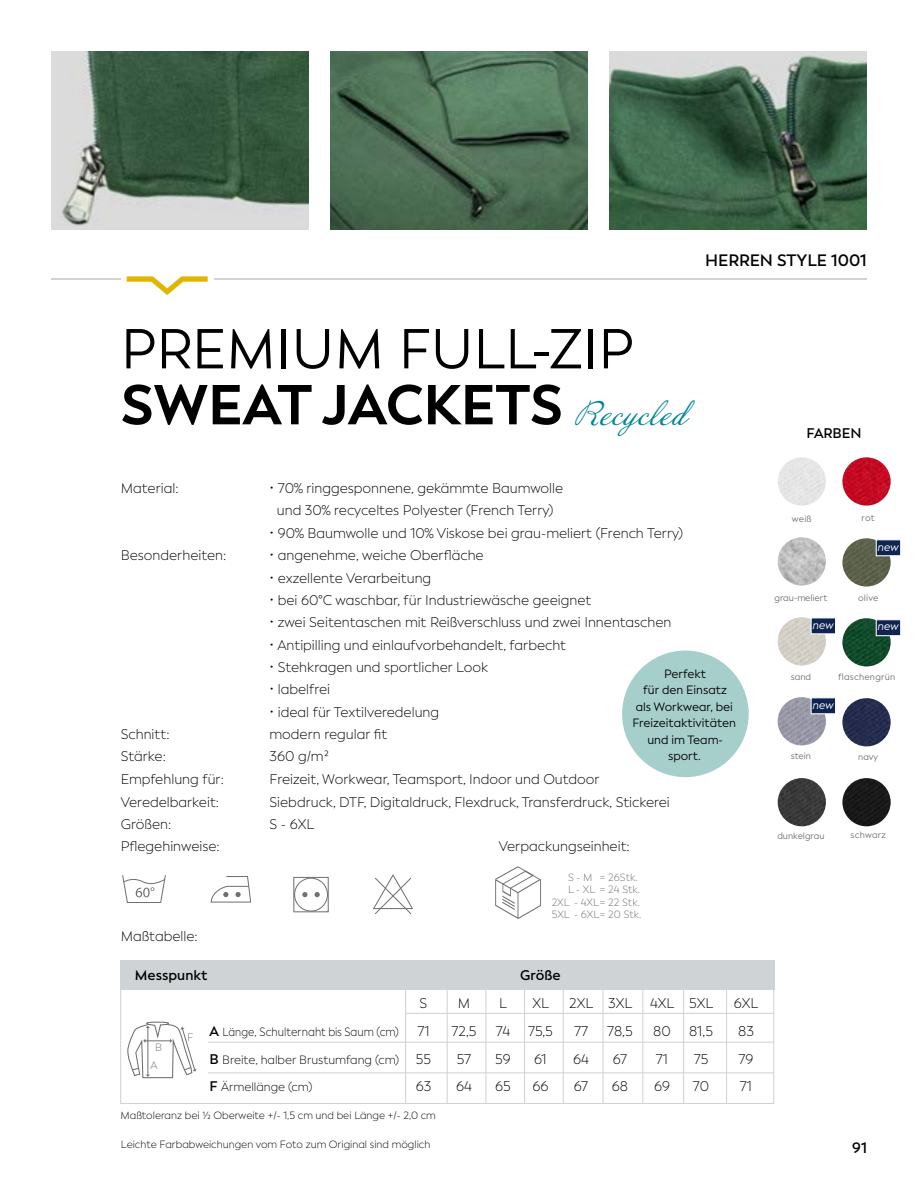
<style>
.page{position:relative;width:918px;height:1188px;background:#fff}
.page>*{position:absolute;margin:0;border:0;box-sizing:border-box;transform-origin:0 0}
.t1{font:55.95px "Facundo";color:#000}
.t2{font:700 55.95px "Facundo";color:#000}
.t3{font:30.15px "Annabelle JF";color:#008597}
.t4{font:600 16.5px "Facundo";color:#000}
.t5{font:600 15px "Facundo";color:#000}
.t6{font:300 13.95px/22.4px "Facundo";color:#000;text-align:center}
.t7{font:600 13.95px "Facundo";color:#000}
.t8{font:12px/16.5px "Facundo";color:#000;text-align:center}
.t9{font:300 12px "Facundo";color:#000}
.t10{font:300 12px "Facundo";color:#000;scale:.92 1}
.t11{font:italic 11.1px "Facundo";letter-spacing:-.005em;color:#fff}
.t12{font:300 10.8px "Facundo";color:#706f6f}
.t13{font:300 10.5px "Facundo";color:#000}
.t14{font:300 10.5px "Facundo";color:#706f6f}
.t15{font:9px "Facundo";color:#706f6f}
.t16{font:9px "Facundo";letter-spacing:.025em;color:#706f6f}
.s1{font-weight:600;font-size:13.95px}
.s2{font-size:11.7px}
.s3{font-size:13.95px}
</style>
<div class="page">
<img style="left:51px;top:51px;width:258px;height:179px">
<img style="left:609px;top:51px;width:258px;height:179px">
<img style="left:330px;top:51px;width:258px;height:179px">
<div style="left:120px;top:960px;width:654px;height:29px;background:#d0d3d6"></div>
<hr style="left:208px;top:1042px;width:566px;height:1px;background:#d0d3d6">
<hr style="left:406px;top:1013px;width:368px;height:1px;background:#d0d3d6">
<hr style="left:208px;top:1072px;width:566px;height:1px;background:#d0d3d6">
<hr style="left:121px;top:1103px;width:653px;height:1px;background:#d0d3d6">
<hr style="left:405px;top:987px;width:1px;height:116px;background:#d0d3d6">
<hr style="left:447px;top:987px;width:1px;height:116px;background:#d0d3d6">
<hr style="left:485px;top:987px;width:1px;height:116px;background:#d0d3d6">
<hr style="left:524px;top:987px;width:1px;height:116px;background:#d0d3d6">
<hr style="left:563px;top:987px;width:1px;height:116px;background:#d0d3d6">
<hr style="left:603px;top:987px;width:1px;height:116px;background:#d0d3d6">
<hr style="left:642px;top:987px;width:1px;height:116px;background:#d0d3d6">
<hr style="left:683px;top:987px;width:1px;height:116px;background:#d0d3d6">
<hr style="left:726px;top:987px;width:1px;height:116px;background:#d0d3d6">
<hr style="left:773px;top:987px;width:1px;height:117px;background:#d0d3d6">
<hr style="left:120px;top:987px;width:1px;height:117px;background:#d0d3d6">
<div style="left:622px;top:651px;width:127px;height:126px;background:#a6cfcc;border-radius:50%"></div>
<div style="left:778px;top:457px;width:48px;height:49px;background:#e5e5e5;border-radius:24px"></div>
<img style="left:778px;top:537px;width:48px;height:49px;border-radius:24px">
<img style="left:778px;top:617px;width:48px;height:48px;border-radius:24px">
<img style="left:778px;top:697px;width:48px;height:48px;border-radius:24px">
<img style="left:842px;top:698px;width:49px;height:48px;border-radius:24px">
<img style="left:842px;top:457px;width:49px;height:49px;border-radius:24px">
<img style="left:842px;top:538px;width:49px;height:49px;border-radius:24px">
<img style="left:842px;top:618px;width:49px;height:48px;border-radius:24px">
<img style="left:778px;top:778px;width:48px;height:48px;border-radius:24px">
<div style="left:842px;top:778px;width:49px;height:48px;background:#191919;border-radius:24px"></div>
<div style="left:876px;top:539px;width:25px;height:17px;background:#0f2452;border:1px solid #fff"></div>
<div style="left:876px;top:619px;width:25px;height:17px;background:#0f2452;border:1px solid #fff"></div>
<div style="left:811px;top:617px;width:25px;height:17px;background:#0f2452;border:1px solid #fff"></div>
<div style="left:811px;top:697px;width:25px;height:17px;background:#0f2452;border:1px solid #fff"></div>
<svg style="left:122px;top:875px;width:44px;height:28px"></svg>
<svg style="left:373px;top:875px;width:40px;height:39px"></svg>
<svg style="left:293px;top:877px;width:36px;height:35px"></svg>
<svg style="left:211px;top:876px;width:40px;height:27px"></svg>
<svg style="left:495px;top:866px;width:46px;height:53px"></svg>
<svg style="left:127px;top:1021px;width:70px;height:58px"></svg>
<svg style="left:127px;top:276px;width:81px;height:19px"></svg>
<hr style="left:214px;top:278px;width:653px;height:2px;background:#d0d3d6">
<hr style="left:51px;top:278px;width:70px;height:2px;background:#d0d3d6">
<p class="t4" style="left:705px;top:250px;width:163px">HERREN STYLE 1001</p>
<h1 class="t1" style="left:121px;top:316px;width:515px">PREMIUM FULL-ZIP</h1>
<h1 class="t2" style="left:121px;top:370px;width:444px">SWEAT JACKETS</h1>
<h2 class="t3" style="left:574px;top:395px;width:114px">Recycled</h2>
<p class="t7" style="left:806px;top:425px;width:57px">FARBEN</p>
<p class="t6" style="left:121px;top:477px;width:59px">Material:</p>
<p class="t6" style="left:270px;top:477px;width:295px">• 70% ringgesponnene, gekämmte Baumwolle und 30% recyceltes Polyester (French Terry)</p>
<p class="t6" style="left:270px;top:522px;width:415px">• 90% Baumwolle und 10% Viskose bei grau-meliert (French Terry)</p>
<p class="t6" style="left:121px;top:544px;width:107px">Besonderheiten:</p>
<p class="t6" style="left:270px;top:544px;width:216px">• angenehme, weiche Oberfläche</p>
<p class="t6" style="left:270px;top:567px;width:163px">• exzellente Verarbeitung</p>
<p class="t6" style="left:270px;top:589px;width:323px">• bei 60°C waschbar, für Industriewäsche geeignet</p>
<p class="t6" style="left:270px;top:611px;width:403px">• zwei Seitentaschen mit Reißverschluss und zwei Innentaschen</p>
<p class="t6" style="left:270px;top:634px;width:298px">• Antipilling und einlaufvorbehandelt, farbecht</p>
<p class="t6" style="left:270px;top:656px;width:220px">• Stehkragen und sportlicher Look</p>
<p class="t6" style="left:270px;top:678px;width:62px">• labelfrei</p>
<p class="t6" style="left:270px;top:701px;width:171px">• ideal für Textilveredelung</p>
<p class="t6" style="left:121px;top:723px;width:50px">Schnitt:</p>
<p class="t6" style="left:270px;top:723px;width:119px">modern regular fit</p>
<p class="t6" style="left:121px;top:746px;width:47px">Stärke:</p>
<p class="t6" style="left:270px;top:746px;width:60px">360 g/m²</p>
<p class="t6" style="left:121px;top:768px;width:105px">Empfehlung für:</p>
<p class="t6" style="left:270px;top:768px;width:332px">Freizeit, Workwear, Teamsport, Indoor und Outdoor</p>
<p class="t6" style="left:121px;top:791px;width:100px">Veredelbarkeit:</p>
<p class="t6" style="left:270px;top:791px;width:402px">Siebdruck, DTF, Digitaldruck, Flexdruck, Transferdruck, Stickerei</p>
<p class="t6" style="left:121px;top:813px;width:52px">Größen:</p>
<p class="t6" style="left:270px;top:813px;width:46px">S - 6XL</p>
<p class="t6" style="left:121px;top:836px;width:100px">Pflegehinweise:</p>
<p class="t6" style="left:499px;top:836px;width:132px">Verpackungseinheit:</p>
<p class="t8" style="left:633px;top:665px;width:105px">Perfekt<br>für den Einsatz<br>als Workwear, bei<br>Freizeitaktivitäten und im Team&shy;sport.</p>
<p class="t6" style="left:121px;top:925px;width:78px">Maßtabelle:</p>
<p class="t14" style="left:568px;top:871px;width:71px">S - M = 26Stk.</p>
<p class="t14" style="left:568px;top:884px;width:74px">L - XL = 24 Stk.</p>
<p class="t14" style="left:552px;top:896px;width:90px">2XL - 4XL= 22 Stk.</p>
<p class="t14" style="left:552px;top:909px;width:91px">5XL - 6XL= 20 Stk.</p>
<p class="t7" style="left:135px;top:967px;width:74px">Messpunkt</p>
<p class="t7" style="left:520px;top:967px;width:42px">Größe</p>
<p class="t6" style="left:420px;top:992px;width:9px">S</p>
<p class="t6" style="left:458px;top:992px;width:14px">M</p>
<p class="t6" style="left:499px;top:992px;width:9px">L</p>
<p class="t6" style="left:532px;top:992px;width:18px">XL</p>
<p class="t6" style="left:569px;top:992px;width:65px">2XL 3XL</p>
<p class="t6" style="left:650px;top:992px;width:65px">4XL 5XL</p>
<p class="t6" style="left:734px;top:992px;width:26px">6XL</p>
<p class="t10" style="left:209px;top:1025px;width:208px"><span class="s1">A</span> <span class="s2">Länge</span>, Schulternaht bis Saum (cm)</p>
<p class="t6" style="left:417px;top:1020px;width:14px">71</p>
<p class="t6" style="left:452px;top:1020px;width:26px">72,5</p>
<p class="t6" style="left:496px;top:1020px;width:16px">74</p>
<p class="t6" style="left:528px;top:1020px;width:26px">75,5</p>
<p class="t6" style="left:574px;top:1020px;width:15px">77</p>
<p class="t6" style="left:607px;top:1020px;width:27px">78,5</p>
<p class="t6" style="left:653px;top:1020px;width:19px">80</p>
<p class="t6" style="left:689px;top:1020px;width:25px">81,5</p>
<p class="t6" style="left:738px;top:1020px;width:17px">83</p>
<p class="t9" style="left:209px;top:1053px;width:223px"><span class="s1">B</span> Breite, halber Brustumfang (cm) <span class="s3">55</span></p>
<p class="t6" style="left:457px;top:1048px;width:16px">57</p>
<p class="t6" style="left:495px;top:1048px;width:17px">59</p>
<p class="t6" style="left:534px;top:1048px;width:14px">61</p>
<p class="t6" style="left:573px;top:1048px;width:17px">64</p>
<p class="t6" style="left:613px;top:1048px;width:16px">67</p>
<p class="t6" style="left:656px;top:1048px;width:14px">71</p>
<p class="t6" style="left:694px;top:1048px;width:16px">75</p>
<p class="t6" style="left:739px;top:1048px;width:16px">79</p>
<p class="t9" style="left:209px;top:1080px;width:104px"><span class="s1">F</span> Ärmellänge (cm)</p>
<p class="t6" style="left:416px;top:1076px;width:17px">63</p>
<p class="t6" style="left:456px;top:1076px;width:17px">64</p>
<p class="t6" style="left:495px;top:1076px;width:17px">65</p>
<p class="t6" style="left:532px;top:1076px;width:18px">66</p>
<p class="t6" style="left:574px;top:1076px;width:16px">67</p>
<p class="t6" style="left:612px;top:1076px;width:18px">68</p>
<p class="t6" style="left:654px;top:1076px;width:17px">69</p>
<p class="t6" style="left:693px;top:1076px;width:18px">70</p>
<p class="t6" style="left:740px;top:1076px;width:14px">71</p>
<p class="t13" style="left:120px;top:1110px;width:317px">Maßtoleranz bei ½ Oberweite +/- 1,5 cm und bei Länge +/- 2,0 cm</p>
<p class="t12" style="left:155px;top:1041px;width:8px">B</p>
<p class="t12" style="left:151px;top:1059px;width:9px">A</p>
<p class="t13" style="left:121px;top:1138px;width:311px">Leichte Farbabweichungen vom Foto zum Original sind möglich</p>
<p class="t15" style="left:792px;top:513px;width:21px">weiß</p>
<p class="t15" style="left:775px;top:593px;width:54px">grau-meliert</p>
<p class="t15" style="left:862px;top:513px;width:15px">rot</p>
<p class="t11" style="left:877px;top:540px;width:23px">new</p>
<p class="t15" style="left:858px;top:592px;width:22px">olive</p>
<p class="t11" style="left:812px;top:618px;width:23px">new</p>
<p class="t11" style="left:877px;top:620px;width:23px">new</p>
<p class="t15" style="left:791px;top:672px;width:22px">sand</p>
<p class="t16" style="left:838px;top:672px;width:59px">flaschengrün</p>
<p class="t11" style="left:812px;top:698px;width:23px">new</p>
<p class="t15" style="left:791px;top:750px;width:22px">stein</p>
<p class="t15" style="left:858px;top:751px;width:22px">navy</p>
<p class="t15" style="left:777px;top:831px;width:49px">dunkelgrau</p>
<p class="t16" style="left:851px;top:830px;width:37px">schwarz</p>
<p class="t5" style="left:852px;top:1138px;width:16px">91</p>
</div>
